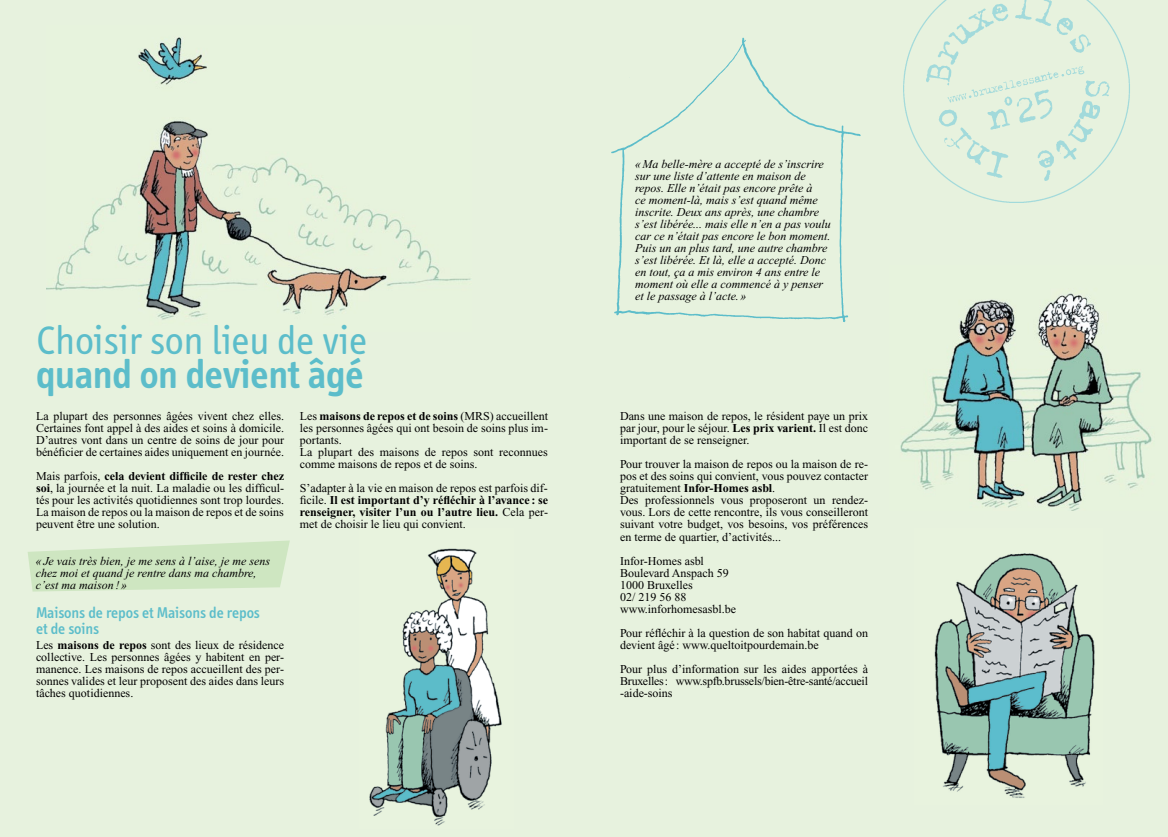
<style>
.page{position:relative;width:1168px;height:837px;background:#fff}
.page>*{position:absolute;margin:0;border:0;box-sizing:border-box;transform-origin:0 0}
.t1{font:41px "Info";color:#5cbdca}
.t2{font:600 41px "Info";color:#5cbdca}
.t3{font:500 16px/16px "Info";color:#5cbdca}
.t4{font:12px/12px "Times New Roman";color:#000;text-align:justify}
.t5{font:italic 12px/12px "Times New Roman";color:#000}
.s1{font-weight:700}
</style>
<div class="page">
<div style="left:0;top:0;width:1168px;height:836px;background:#e7f2de"></div>
<img style="left:369px;top:548px;width:133px;height:278px">
<img style="left:47px;top:37px;width:424px;height:283px">
<img style="left:934px;top:553px;width:161px;height:245px">
<img style="left:900px;top:293px;width:252px;height:217px">
<img style="left:611px;top:37px;width:250px;height:285px">
<svg style="left:28px;top:540px;width:262px;height:51px"></svg>
<img style="left:903px;top:0;width:227px;height:202px">
<h1 class="t1" style="left:36px;top:318px;width:333px">Choisir son lieu de vie</h1>
<h1 class="t2" style="left:36px;top:351px;width:329px">quand on devient âgé</h1>
<p class="t4" style="left:36px;top:410px;width:250px">La plupart des personnes âgées vivent chez elles.<br>Certaines font appel à des aides et soins à domicile.<br>D’autres vont dans un centre de soins de jour pour bénéficier de certaines aides uniquement en journée.</p>
<p class="t4" style="left:36px;top:470px;width:250px">Mais parfois, <span class="s1">cela devient difficile de rester chez soi</span>, la journée et la nuit. La maladie ou les difficul&shy;tés pour les activités quotidiennes sont trop lourdes.<br>La maison de repos ou la maison de repos et de soins peuvent être une solution.</p>
<p class="t5" style="left:36px;top:554px;width:236px">«Je vais très bien, je me sens à l’aise, je me sens chez moi et quand je rentre dans ma chambre, c’est ma maison ! »</p>
<h2 class="t3" style="left:36px;top:604px;width:225px">Maisons de repos et Maisons de repos et de soins</h2>
<p class="t4" style="left:36px;top:638px;width:250px">Les <span class="s1">maisons de repos</span> sont des lieux de résidence collective. Les personnes âgées y habitent en per&shy;manence. Les maisons de repos accueillent des per&shy;sonnes valides et leur proposent des aides dans leurs tâches quotidiennes.</p>
<p class="t4" style="left:300px;top:410px;width:250px;text-align:left">Les <span class="s1">maisons de repos et de soins</span> (MRS) accueillent les personnes âgées qui ont besoin de soins plus im&shy;portants.<br>La plupart des maisons de repos sont reconnues comme maisons de repos et de soins.</p>
<p class="t4" style="left:300px;top:482px;width:250px">S’adapter à la vie en maison de repos est parfois dif&shy;ficile. <span class="s1">Il est important d’y réfléchir à l’avance : se renseigner, visiter l’un ou l’autre lieu.</span> Cela per&shy;met de choisir le lieu qui convient.</p>
<p class="t5" style="left:635px;top:158px;width:197px">«Ma belle-mère a accepté de s’inscrire sur une liste d’attente en maison de repos. Elle n’était pas encore prête à<br>ce moment-là, mais s’est quand même inscrite. Deux ans après, une chambre s’est libérée... mais elle n’en a pas voulu car ce n’était pas encore le bon moment.<br>Puis un an plus tard, une autre chambre s’est libérée. Et là, elle a accepté. Donc en tout, ça a mis environ 4 ans entre le moment où elle a commencé à y penser et le passage à l’acte.»</p>
<p class="t4" style="left:620px;top:410px;width:250px">Dans une maison de repos, le résident paye un prix par jour, pour le séjour. <span class="s1">Les prix varient.</span> Il est donc important de se renseigner.</p>
<p class="t4" style="left:620px;top:458px;width:250px;text-align:left">Pour trouver la maison de repos ou la maison de re&shy;pos et des soins qui convient, vous pouvez contacter gratuitement <span class="s1">Infor-Homes asbl</span>.<br>Des professionnels vous proposeront un rendez&shy;vous. Lors de cette rencontre, ils vous conseilleront suivant votre budget, vos besoins, vos préférences en terme de quartier, d’activités...</p>
<p class="t4" style="left:620px;top:554px;width:117px;text-align:left">Infor-Homes asbl<br>Boulevard Anspach 59<br>1000 Bruxelles<br>02/ 219 56 88 www.inforhomesasbl.be</p>
<p class="t4" style="left:620px;top:626px;width:249px">Pour réfléchir à la question de son habitat quand on devient âgé : www.queltoitpourdemain.be</p>
<p class="t4" style="left:620px;top:662px;width:250px">Pour plus d’information sur les aides apportées à Bruxelles: www.spfb.brussels/bien-être-santé/accueil -aide-soins</p>
</div>
